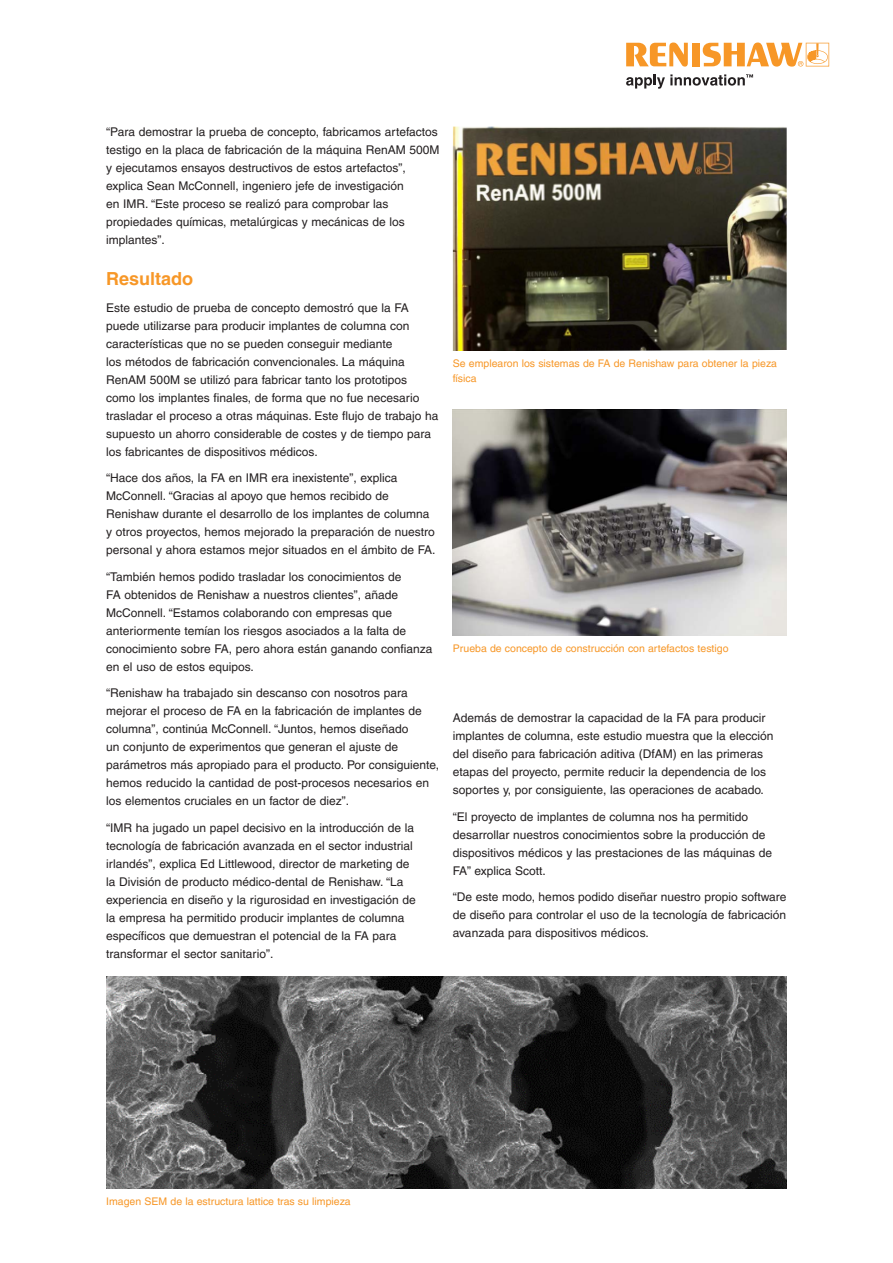
<style>
.page{position:relative;width:893px;height:1263px;background:#fff}
.page>*{position:absolute;margin:0;border:0;box-sizing:border-box;transform-origin:0 0}
.Main_body_heading_te{font:700 18px "Helvetica LT Pro";color:#f79727}
.Main_body_text_8pt{font:12px/18px "Helvetica LT Pro";color:#231f20}
.Caption_text_7pt{font:10.5px/15px "Helvetica LT Pro";color:#f79727}
</style>
<div class="page">
<svg style="left:626px;top:43px;width:62px;height:24px"></svg>
<div style="left:692px;top:43px;width:8px;height:23px;background:#f79727"></div>
<svg style="left:703px;top:43px;width:126px;height:24px"></svg>
<svg style="left:626px;top:74px;width:127px;height:15px"></svg>
<img style="left:453px;top:127px;width:334px;height:224px">
<img style="left:453px;top:409px;width:334px;height:227px">
<img style="left:106px;top:976px;width:681px;height:213px">
<p class="Main_body_text_8pt" style="left:106px;top:123px;width:335px">“Para demostrar la prueba de concepto, fabricamos artefactos testigo en la placa de fabricación de la máquina RenAM 500M y ejecutamos ensayos destructivos de estos artefactos”, explica Sean McConnell, ingeniero jefe de investigación<br>en IMR. “Este proceso se realizó para comprobar las propiedades químicas, metalúrgicas y mecánicas de los implantes”.</p>
<p class="Main_body_heading_te" style="left:106px;top:268px;width:89px">Resultado</p>
<p class="Main_body_text_8pt" style="left:106px;top:298px;width:334px">Este estudio de prueba de concepto demostró que la FA puede utilizarse para producir implantes de columna con características que no se pueden conseguir mediante<br>los métodos de fabricación convencionales. La máquina RenAM 500M se utilizó para fabricar tanto los prototipos como los implantes finales, de forma que no fue necesario trasladar el proceso a otras máquinas. Este flujo de trabajo ha supuesto un ahorro considerable de costes y de tiempo para los fabricantes de dispositivos médicos.</p>
<p class="Main_body_text_8pt" style="left:106px;top:469px;width:331px">“Hace dos años, la FA en IMR era inexistente”, explica McConnell. “Gracias al apoyo que hemos recibido de Renishaw durante el desarrollo de los implantes de columna y otros proyectos, hemos mejorado la preparación de nuestro personal y ahora estamos mejor situados en el ámbito de FA.</p>
<p class="Main_body_text_8pt" style="left:106px;top:567px;width:328px">“También hemos podido trasladar los conocimientos de<br>FA obtenidos de Renishaw a nuestros clientes”, añade McConnell. “Estamos colaborando con empresas que anteriormente temían los riesgos asociados a la falta de conocimiento sobre FA, pero ahora están ganando confianza en el uso de estos equipos.</p>
<p class="Main_body_text_8pt" style="left:106px;top:684px;width:334px">“Renishaw ha trabajado sin descanso con nosotros para mejorar el proceso de FA en la fabricación de implantes de columna”, continúa McConnell. “Juntos, hemos diseñado<br>un conjunto de experimentos que generan el ajuste de parámetros más apropiado para el producto. Por consiguiente, hemos reducido la cantidad de post-procesos necesarios en los elementos cruciales en un factor de diez”.</p>
<p class="Main_body_text_8pt" style="left:106px;top:818px;width:311px">“IMR ha jugado un papel decisivo en la introducción de la tecnología de fabricación avanzada en el sector industrial irlandés”, explica Ed Littlewood, director de marketing de la División de producto médico-dental de Renishaw. “La experiencia en diseño y la rigurosidad en investigación de la empresa ha permitido producir implantes de columna específicos que demuestran el potencial de la FA para transformar el sector sanitario”.</p>
<p class="Caption_text_7pt" style="left:453px;top:356px;width:326px">Se emplearon los sistemas de FA de Renishaw para obtener la pieza física</p>
<p class="Caption_text_7pt" style="left:453px;top:641px;width:277px">Prueba de concepto de construcción con artefactos testigo</p>
<p class="Main_body_text_8pt" style="left:453px;top:709px;width:322px">Además de demostrar la capacidad de la FA para producir implantes de columna, este estudio muestra que la elección del diseño para fabricación aditiva (DfAM) en las primeras etapas del proyecto, permite reducir la dependencia de los soportes y, por consiguiente, las operaciones de acabado.</p>
<p class="Main_body_text_8pt" style="left:453px;top:807px;width:321px">“El proyecto de implantes de columna nos ha permitido desarrollar nuestros conocimientos sobre la producción de dispositivos médicos y las prestaciones de las máquinas de FA” explica Scott.</p>
<p class="Main_body_text_8pt" style="left:453px;top:888px;width:335px;text-align:justify">“De este modo, hemos podido diseñar nuestro propio software de diseño para controlar el uso de la tecnología de fabricación avanzada para dispositivos médicos.</p>
<p class="Caption_text_7pt" style="left:106px;top:1194px;width:246px">Imagen SEM de la estructura lattice tras su limpieza</p>
</div>
